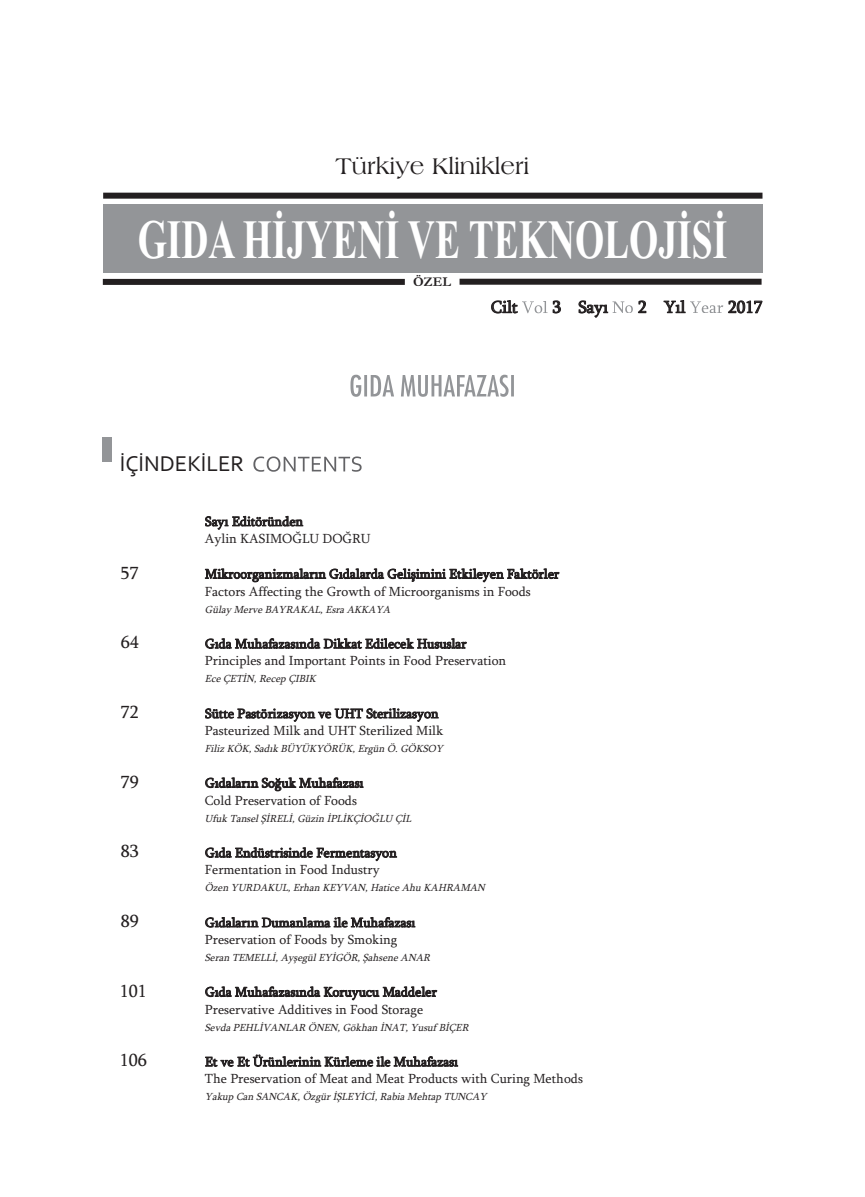
<style>
.page{position:relative;width:865px;height:1197px;background:#fff}
.page>*{position:absolute;margin:0;border:0;box-sizing:border-box;transform-origin:0 0}
.t1{font:700 55.35px "Times New Roman";color:#fff;scale:.68 1}
.t2{font:24px "Americana BT Roman";color:#231f20}
.t3{font:22.5px "Corbel";color:#231f20}
.t4{font:18px "Sylfaen";color:#231f20}
.t5{font:17.25px "Sylfaen";color:#231f20}
.t6{font:13.5px/17.2px "Sylfaen";color:#231f20}
.t7{font:700 13.5px "Garamond";color:#231f20}
.t8{font:italic 10.5px "Sylfaen";color:#231f20}
</style>
<div class="page">
<svg style="left:253px;top:456px;width:108px;height:15px"></svg>
<div style="left:103px;top:436px;width:9px;height:25px;background:#939598"></div>
<svg style="left:522px;top:301px;width:25px;height:12px"></svg>
<svg style="left:612px;top:301px;width:21px;height:12px"></svg>
<svg style="left:690px;top:301px;width:33px;height:12px"></svg>
<div style="left:103px;top:204px;width:659px;height:68px;background:#939598"></div>
<div style="left:103px;top:193px;width:659px;height:6px;background:#231f20"></div>
<div style="left:103px;top:279px;width:302px;height:6px;background:#231f20"></div>
<div style="left:459px;top:279px;width:302px;height:6px;background:#231f20"></div>
<svg style="left:350px;top:374px;width:164px;height:23px"></svg>
<h2 class="t2" style="left:335px;top:152px;width:195px">Türkiye Klinikleri</h2>
<h1 class="t1" style="left:138px;top:207px;width:868px">GIDA HİJYENİ VE TEKNOLOJİSİ</h1>
<p class="t7" style="left:413px;top:274px;width:39px">ÖZEL</p>
<h3 class="t3" style="left:120px;top:450px;width:126px">İÇİNDEKİLER</h3>
<p class="t6" style="left:205px;top:512px;width:167px">Sayı Editöründen<br>Aylin KASIMOĞLU DOĞRU</p>
<p class="t5" style="left:491px;top:296px;width:28px">Cilt</p>
<p class="t5" style="left:552px;top:296px;width:57px">3 Sayı</p>
<p class="t5" style="left:638px;top:296px;width:49px">2 Yıl</p>
<p class="t5" style="left:728px;top:296px;width:36px">2017</p>
<h3 class="t4" style="left:121px;top:562px;width:19px">57</h3>
<p class="t6" style="left:205px;top:565px;width:356px">Mikroorganizmaların Gıdalarda Gelişimini Etkileyen Faktörler<br>Factors Affecting the Growth of Microorganisms in Foods</p>
<p class="t8" style="left:205px;top:603px;width:190px">Gülay Merve BAYRAKAL, Esra AKKAYA</p>
<h3 class="t4" style="left:121px;top:631px;width:19px">64</h3>
<p class="t6" style="left:205px;top:635px;width:303px">Gıda Muhafazasında Dikkat Edilecek Hususlar<br>Principles and Important Points in Food Preservation</p>
<p class="t8" style="left:205px;top:672px;width:115px">Ece ÇETİN, Recep ÇIBIK</p>
<h3 class="t4" style="left:121px;top:701px;width:19px">72</h3>
<p class="t6" style="left:205px;top:704px;width:240px">Sütte Pastörizasyon ve UHT Sterilizasyon<br>Pasteurized Milk and UHT Sterilized Milk</p>
<p class="t8" style="left:205px;top:742px;width:242px">Filiz KÖK, Sadık BÜYÜKYÖRÜK, Ergün Ö. GÖKSOY</p>
<h3 class="t4" style="left:121px;top:771px;width:19px">79</h3>
<p class="t6" style="left:205px;top:774px;width:160px">Gıdaların Soğuk Muhafazası<br>Cold Preservation of Foods</p>
<p class="t8" style="left:205px;top:811px;width:211px">Ufuk Tansel ŞİRELİ, Güzin İPLİKÇİOĞLU ÇİL</p>
<h3 class="t4" style="left:121px;top:840px;width:19px">83</h3>
<p class="t6" style="left:205px;top:843px;width:193px">Gıda Endüstrisinde Fermentasyon<br>Fermentation in Food Industry</p>
<p class="t8" style="left:205px;top:881px;width:284px">Özen YURDAKUL, Erhan KEYVAN, Hatice Ahu KAHRAMAN</p>
<h3 class="t4" style="left:121px;top:910px;width:19px">89</h3>
<p class="t6" style="left:205px;top:913px;width:212px">Gıdaların Dumanlama ile Muhafazası<br>Preservation of Foods by Smoking</p>
<p class="t8" style="left:205px;top:951px;width:229px">Seran TEMELLİ, Ayşegül EYİGÖR, Şahsene ANAR</p>
<h3 class="t4" style="left:120px;top:979px;width:28px">101</h3>
<p class="t6" style="left:205px;top:983px;width:233px">Gıda Muhafazasında Koruyucu Maddeler<br>Preservative Additives in Food Storage</p>
<p class="t8" style="left:205px;top:1020px;width:268px">Sevda PEHLİVANLAR ÖNEN, Gökhan İNAT, Yusuf BİÇER</p>
<h3 class="t4" style="left:120px;top:1049px;width:28px">106</h3>
<p class="t6" style="left:205px;top:1052px;width:379px">Et ve Et Ürünlerinin Kürleme ile Muhafazası<br>The Preservation of Meat and Meat Products with Curing Methods</p>
<p class="t8" style="left:205px;top:1090px;width:286px">Yakup Can SANCAK, Özgür İŞLEYİCİ, Rabia Mehtap TUNCAY</p>
</div>
